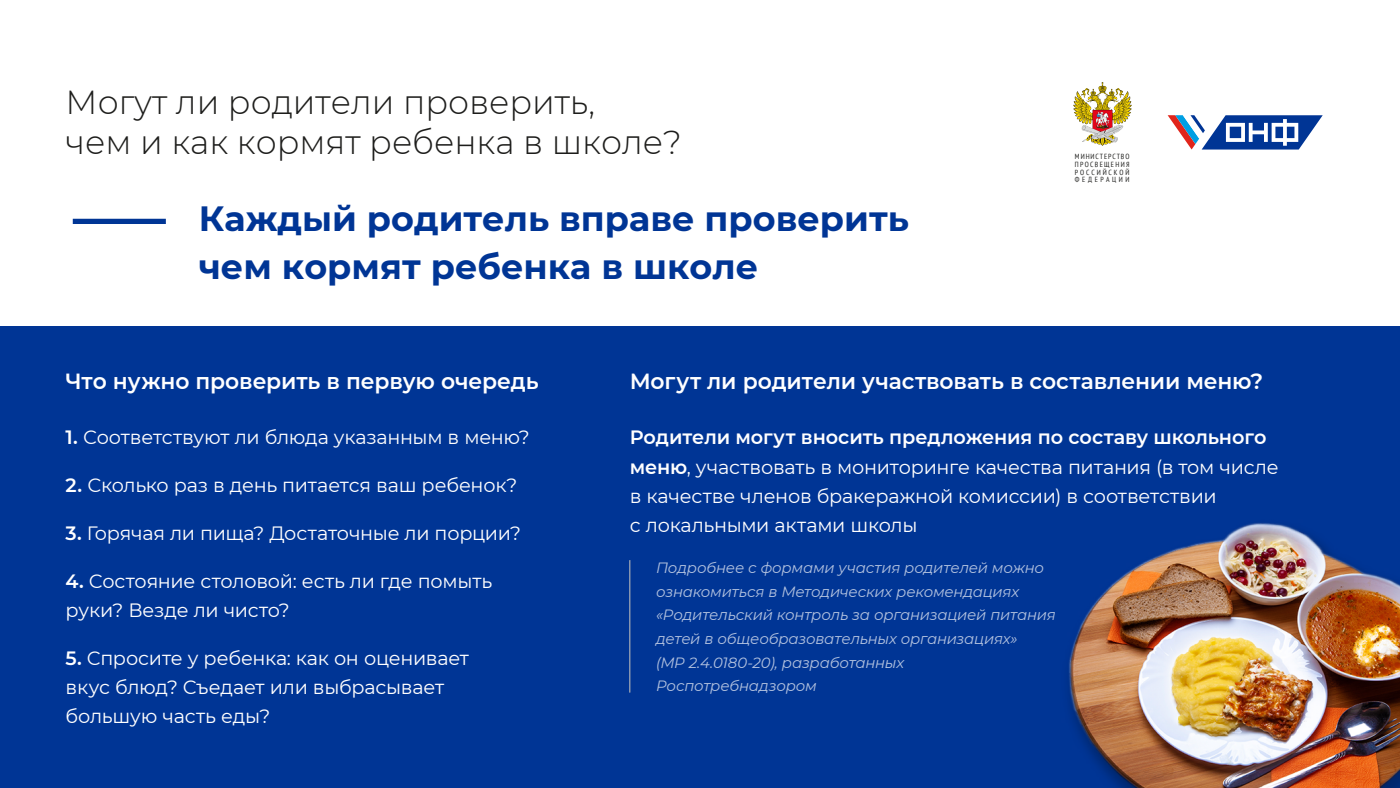
<style>
.page{position:relative;width:1400px;height:788px;background:#fff}
.page>*{position:absolute;margin:0;border:0;box-sizing:border-box;transform-origin:0 0}
.t1{font:700 35px/48.1px "Montserrat";color:#003595}
.t2{font:300 33.25px/39.9px "Montserrat";color:#1d1d1b}
.t3{font:600 21.88px "Montserrat";letter-spacing:-.005em;color:#fff}
.t4{font:19.25px/28.9px "Montserrat";letter-spacing:-.015em;color:#fff}
.t5{font:600 19.25px/30.6px "Montserrat";letter-spacing:-.005em;color:#fff}
.t6{font:italic 14.88px/23.6px "Montserrat";letter-spacing:-.015em;color:rgb(255 255 255/.7)}
.t7{font:condensed 7.44px/7.7px "PT Sans";letter-spacing:.175em;color:#1d1d1b;text-align:justify}
.s1{font-weight:600}
.s2{font-weight:400}
</style>
<div class="page">
<div style="left:0;top:326px;width:1400px;height:462px;background:#003595"></div>
<img style="left:1073px;top:82px;width:58px;height:64px">
<svg style="left:1168px;top:115px;width:155px;height:34px"></svg>
<div style="left:73px;top:219px;width:93px;height:5px;background:#003595"></div>
<hr style="left:629px;top:560px;width:1px;height:132px;background:#b2b2b2">
<img style="left:1069px;top:523px;width:331px;height:265px">
<h2 class="t2" style="left:66px;top:81px;width:618px">Могут ли родители проверить,<br>чем и как кормят ребенка в школе?</h2>
<h1 class="t1" style="left:199px;top:193px;width:712px">Каждый родитель вправе проверить чем кормят ребенка в школе</h1>
<p class="t7" style="left:1075px;top:153px;width:56px">МИНИСТЕРСТВО ПРОСВЕЩЕНИЯ РОССИЙСКОЙ ФЕДЕРАЦИИ</p>
<p class="t3" style="left:66px;top:366px;width:475px">Что нужно проверить в первую очередь</p>
<p class="t4" style="left:66px;top:421px;width:466px"><span class="s1">1.</span> Соответствуют ли блюда указанным в меню?</p>
<p class="t4" style="left:66px;top:469px;width:453px"><span class="s1">2.</span> Сколько раз в день питается ваш ребенок?</p>
<p class="t4" style="left:66px;top:518px;width:457px"><span class="s1">3.</span> Горячая ли пища? Достаточные ли порции?</p>
<p class="t4" style="left:66px;top:566px;width:428px"><span class="s1">4.</span> Состояние столовой: есть ли где помыть руки? Везде ли чисто?</p>
<p class="t4" style="left:66px;top:643px;width:405px"><span class="s1">5.</span> Спросите у ребенка: как он оценивает вкус блюд? Съедает или выбрасывает большую часть еды?</p>
<p class="t3" style="left:630px;top:366px;width:635px">Могут ли родители участвовать в составлении меню?</p>
<p class="t5" style="left:630px;top:420px;width:650px">Родители могут вносить предложения по составу школьного меню<span class="s2">, участвовать в мониторинге качества питания (в том числе</span></p>
<p class="t4" style="left:630px;top:481px;width:588px">в качестве членов бракеражной комиссии) в соответствии с локальными актами школы</p>
<p class="t6" style="left:656px;top:555px;width:401px">Подробнее с формами участия родителей можно ознакомиться в Методических рекомендациях «Родительский контроль за организацией питания детей в общеобразовательных организациях»<br>(МР 2.4.0180-20), разработанных Роспотребнадзором</p>
</div>
